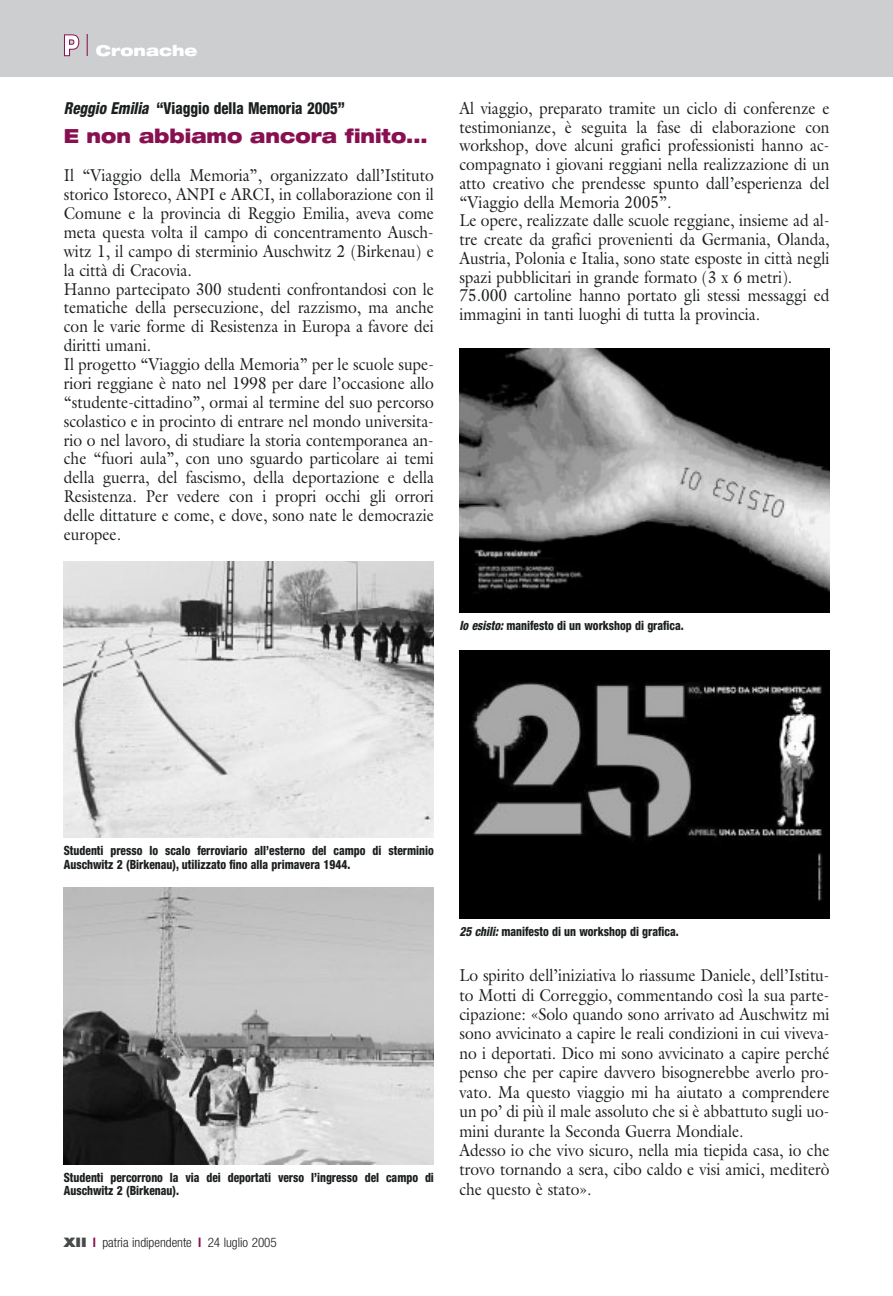
<style>
.page{position:relative;width:893px;height:1296px;background:#fff}
.page>*{position:absolute;margin:0;border:0;box-sizing:border-box;transform-origin:0 0}
.t1{font:900 expanded 19.5px "Helvetica Neue";color:#880f50;scale:.9 1}
.t2{font:17.25px/18.9px "Galliard";color:#1c1f20;scale:.9 1}
.t3{font:800 condensed 16.5px "Helvetica Neue";color:#1c1f20;scale:.9 1}
.t4{font:900 expanded 15px "Helvetica Neue";color:#fff}
.t5{font:300 condensed 13.2px "Helvetica Neue";color:#1c1f20}
.t6{font:800 condensed 12.75px/13.5px "Helvetica Neue";color:#1c1f20;scale:.9 1}
.s1{font-style:italic}
.s2{font-weight:900;font-stretch:expanded;color:#47494a}
.s3{font-weight:700;color:#880f50}
</style>
<div class="page">
<div style="left:0;top:0;width:892px;height:77px;background:#cdced0"></div>
<svg style="left:64px;top:34px;width:24px;height:23px"></svg>
<img style="left:64px;top:561px;width:370px;height:277px">
<img style="left:64px;top:888px;width:370px;height:276px">
<img style="left:459px;top:349px;width:370px;height:263px">
<img style="left:459px;top:651px;width:370px;height:267px">
<p class="t4" style="left:96px;top:45px;width:103px">Cronache</p>
<p class="t3" style="left:64px;top:102px;width:314px"><span class="s1">Reggio Emilia</span> “Viaggio della Memoria 2005”</p>
<p class="t1" style="left:64px;top:129px;width:406px">E non abbiamo ancora finito...</p>
<p class="t2" style="left:64px;top:168px;width:413px">Il “Viaggio della Memoria”, organizzato dall’Istituto storico Istoreco, ANPI e ARCI, in collaborazione con il Comune e la provincia di Reggio Emilia, aveva come meta questa volta il campo di concentramento Ausch&shy;witz 1, il campo di sterminio Auschwitz 2 (Birkenau) e la città di Cracovia.<br>Hanno partecipato 300 studenti confrontandosi con le tematiche della persecuzione, del razzismo, ma anche con le varie forme di Resistenza in Europa a favore dei diritti umani.<br>Il progetto “Viaggio della Memoria” per le scuole supe&shy;riori reggiane è nato nel 1998 per dare l’occasione allo “studente-cittadino”, ormai al termine del suo percorso scolastico e in procinto di entrare nel mondo universita&shy;rio o nel lavoro, di studiare la storia contemporanea an&shy;che “fuori aula”, con uno sguardo particolare ai temi della guerra, del fascismo, della deportazione e della Resistenza. Per vedere con i propri occhi gli orrori delle dittature e come, e dove, sono nate le democrazie europee.</p>
<p class="t2" style="left:459px;top:100px;width:413px">Al viaggio, preparato tramite un ciclo di conferenze e testimonianze, è seguita la fase di elaborazione con workshop, dove alcuni grafici professionisti hanno ac&shy;compagnato i giovani reggiani nella realizzazione di un atto creativo che prendesse spunto dall’esperienza del “Viaggio della Memoria 2005”.<br>Le opere, realizzate dalle scuole reggiane, insieme ad al&shy;tre create da grafici provenienti da Germania, Olanda, Austria, Polonia e Italia, sono state esposte in città negli spazi pubblicitari in grande formato (3 x 6 metri).<br>75.000 cartoline hanno portato gli stessi messaggi ed immagini in tanti luoghi di tutta la provincia.</p>
<p class="t6" style="left:459px;top:620px;width:251px"><span class="s1">Io esisto:</span> manifesto di un workshop di grafica.</p>
<p class="t6" style="left:64px;top:845px;width:413px">Studenti presso lo scalo ferroviario all’esterno del campo di sterminio<br>Auschwitz 2 (Birkenau), utilizzato fino alla primavera 1944.</p>
<p class="t6" style="left:64px;top:1172px;width:413px">Studenti percorrono la via dei deportati verso l’ingresso del campo di<br>Auschwitz 2 (Birkenau).</p>
<p class="t5" style="left:64px;top:1238px;width:214px"><span class="s2">XII</span> <span class="s3">l</span> patria indipendente <span class="s3">l</span> 24 luglio 2005</p>
<p class="t6" style="left:459px;top:926px;width:245px"><span class="s1">25 chili:</span> manifesto di un workshop di grafica.</p>
<p class="t2" style="left:459px;top:967px;width:413px;line-height:19.4px">Lo spirito dell’iniziativa lo riassume Daniele, dell’Istitu&shy;to Motti di Correggio, commentando così la sua parte&shy;cipazione: «Solo quando sono arrivato ad Auschwitz mi sono avvicinato a capire le reali condizioni in cui viveva&shy;no i deportati. Dico mi sono avvicinato a capire perché penso che per capire davvero bisognerebbe averlo pro&shy;vato. Ma questo viaggio mi ha aiutato a comprendere un po’ di più il male assoluto che si è abbattuto sugli uo&shy;mini durante la Seconda Guerra Mondiale.<br>Adesso io che vivo sicuro, nella mia tiepida casa, io che trovo tornando a sera, cibo caldo e visi amici, mediterò che questo è stato».</p>
</div>
